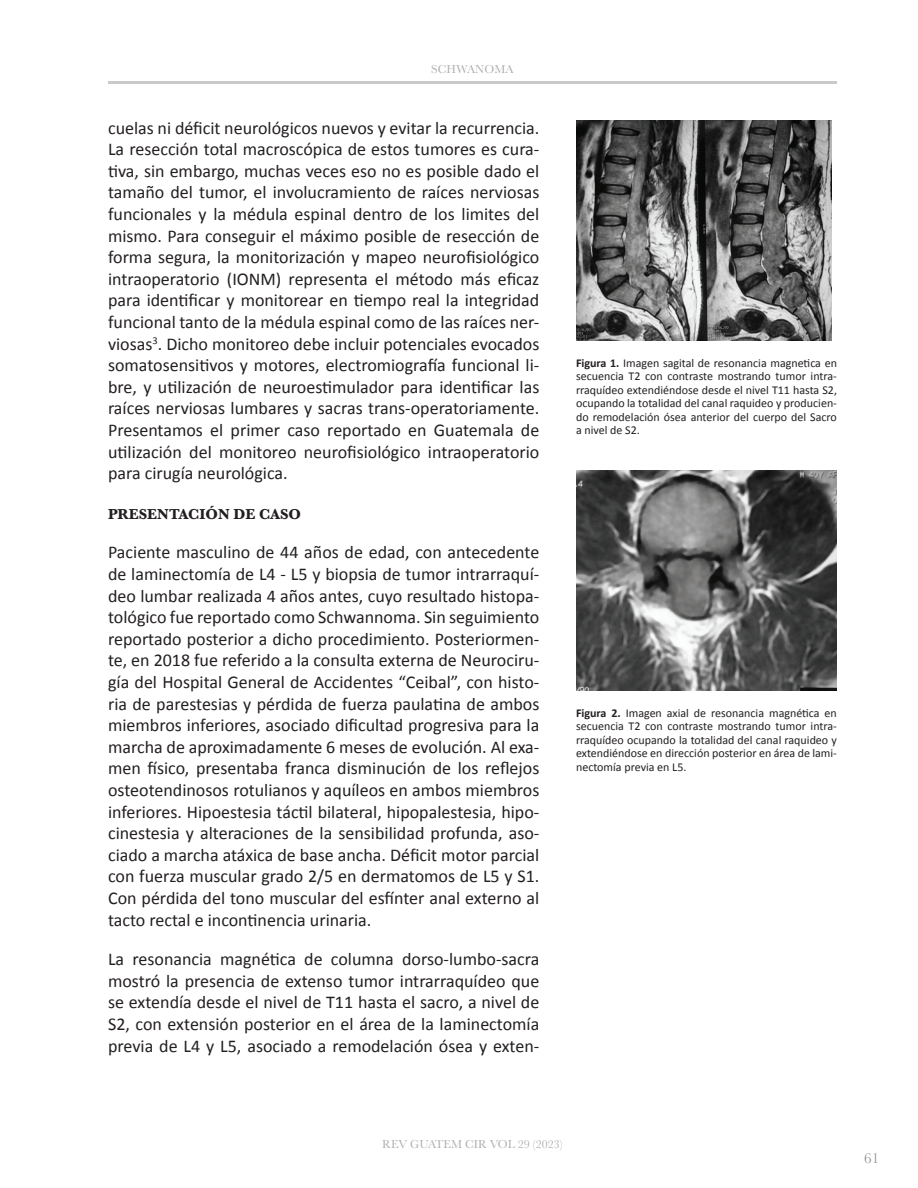
<style>
.page{position:relative;width:918px;height:1188px;background:#fff}
.page>*{position:absolute;margin:0;border:0;box-sizing:border-box;transform-origin:0 0}
.t1{font:18px/21.6px "Calibri";color:#231f20;text-align:justify}
.t2{font:700 15px "Baskerville";color:#231f20}
.t3{font:15px "Baskerville";color:#939598}
.t4{font:12px/13.5px "Calibri";color:#231f20;text-align:justify}
.t5{font:12px "Baskerville";color:#afafaf}
.s1{font-weight:700}
</style>
<div class="page">
<hr style="left:108px;top:81px;width:729px;height:3px;background:#939598">
<img style="left:576px;top:120px;width:256px;height:220px">
<img style="left:576px;top:470px;width:261px;height:220px">
<p class="t5" style="left:431px;top:62px;width:84px">SCHWANOMA</p>
<p class="t1" style="left:108px;top:118px;width:433px">cuelas ni déficit neurológicos nuevos y evitar la recurrencia.<br>La resección total macroscópica de estos tumores es cura&shy;tiva, sin embargo, muchas veces eso no es posible dado el tamaño del tumor, el involucramiento de raíces nerviosas funcionales y la médula espinal dentro de los limites del mismo. Para conseguir el máximo posible de resección de forma segura, la monitorización y mapeo neurofisiológico intraoperatorio (IONM) representa el método más eficaz para identificar y monitorear en tiempo real la integridad funcional tanto de la médula espinal como de las raíces ner&shy;viosas<sup>3</sup>. Dicho monitoreo debe incluir potenciales evocados somatosensitivos y motores, electromiografía funcional li&shy;bre, y utilización de neuroestimulador para identificar las raíces nerviosas lumbares y sacras trans-operatoriamente.<br>Presentamos el primer caso reportado en Guatemala de utilización del monitoreo neurofisiológico intraoperatorio para cirugía neurológica.</p>
<p class="t2" style="left:108px;top:505px;width:194px">PRESENTACIÓN DE CASO</p>
<p class="t1" style="left:108px;top:543px;width:433px">Paciente masculino de 44 años de edad, con antecedente de laminectomía de L4 - L5 y biopsia de tumor intrarraquí&shy;deo lumbar realizada 4 años antes, cuyo resultado histopa&shy;tológico fue reportado como Schwannoma. Sin seguimiento reportado posterior a dicho procedimiento. Posteriormen&shy;te, en 2018 fue referido a la consulta externa de Neurociru&shy;gía del Hospital General de Accidentes “Ceibal”, con histo&shy;ria de parestesias y pérdida de fuerza paulatina de ambos miembros inferiores, asociado dificultad progresiva para la marcha de aproximadamente 6 meses de evolución. Al exa&shy;men físico, presentaba franca disminución de los reflejos osteotendinosos rotulianos y aquíleos en ambos miembros inferiores. Hipoestesia táctil bilateral, hipopalestesia, hipo&shy;cinestesia y alteraciones de la sensibilidad profunda, aso&shy;ciado a marcha atáxica de base ancha. Déficit motor parcial con fuerza muscular grado 2/5 en dermatomos de L5 y S1.<br>Con pérdida del tono muscular del esfínter anal externo al tacto rectal e incontinencia urinaria.</p>
<p class="t1" style="left:108px;top:950px;width:433px">La resonancia magnética de columna dorso-lumbo-sacra mostró la presencia de extenso tumor intrarraquídeo que se extendía desde el nivel de T11 hasta el sacro, a nivel de S2, con extensión posterior en el área de la laminectomía previa de L4 y L5, asociado a remodelación ósea y exten-</p>
<p class="t4" style="left:576px;top:357px;width:262px"><span class="s1">Figura 1.</span> Imagen sagital de resonancia magnetica en secuencia T2 con contraste mostrando tumor intra&shy;rraquídeo extendiéndose desde el nivel T11 hasta S2, ocupando la totalidad del canal raquideo y producien&shy;do remodelación ósea anterior del cuerpo del Sacro a nivel de S2.</p>
<p class="t4" style="left:576px;top:707px;width:262px"><span class="s1">Figura 2.</span> Imagen axial de resonancia magnética en secuencia T2 con contraste mostrando tumor intra&shy;rraquídeo ocupando la totalidad del canal raquideo y extendiéndose en dirección posterior en área de lami&shy;nectomía previa en L5.</p>
<p class="t5" style="left:382px;top:1137px;width:182px">REV GUATEM CIR VOL 29 (2023)</p>
<p class="t3" style="left:864px;top:1149px;width:16px">61</p>
</div>
